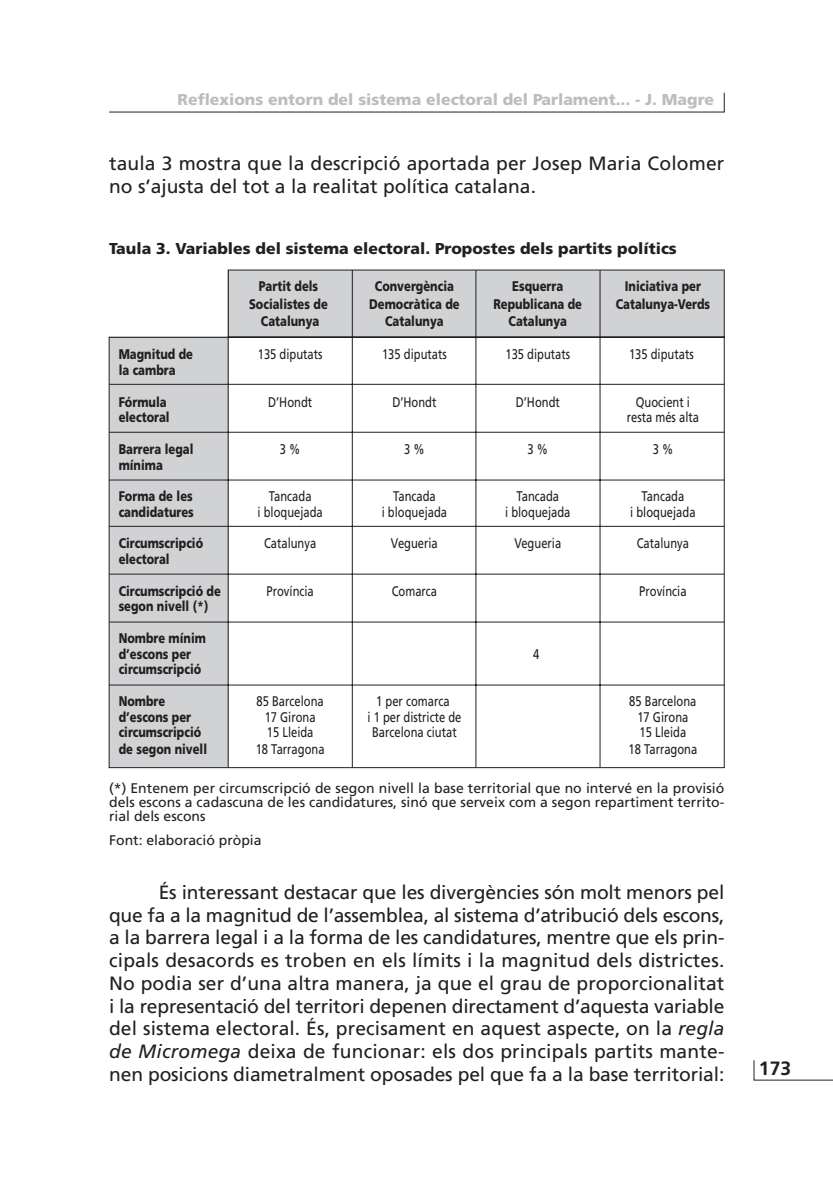
<style>
.page{position:relative;width:833px;height:1190px;background:#fff}
.page>*{position:absolute;margin:0;border:0;box-sizing:border-box;transform-origin:0 0}
.t1{font:19.25px/22.8px "Frutiger";color:#231f20}
.t2{font:700 19.25px "Frutiger";color:#231f20}
.t3{font:900 15.75px "Frutiger";color:#231f20}
.t4{font:900 15.75px "Frutiger";color:#bcbdc0}
.t5{font:14px "Frutiger";color:#231f20;scale:.8 1}
.t6{font:900 14px/15.8px "Frutiger";color:#231f20;scale:.8 1}
.t7{font:14px/14px "Frutiger";color:#231f20;text-align:justify}
.s1{font-style:italic}
</style>
<div class="page">
<svg style="left:753px;top:1060px;width:80px;height:21px"></svg>
<svg style="left:109px;top:92px;width:616px;height:21px"></svg>
<svg style="left:108px;top:269px;width:617px;height:500px"></svg>
<p class="t4" style="left:178px;top:94px;width:538px">Reflexions entorn del sistema electoral del Parlament... - J. Magre</p>
<p class="t1" style="left:109px;top:154px;width:617px">taula 3 mostra que la descripció aportada per Josep Maria Colomer no s’ajusta del tot a la realitat política catalana.</p>
<p class="t3" style="left:109px;top:243px;width:569px">Taula 3. Variables del sistema electoral. Propostes dels partits polítics</p>
<p class="t6" style="left:259px;top:279px;width:76px">Partit dels</p>
<p class="t6" style="left:375px;top:279px;width:100px">Convergència</p>
<p class="t6" style="left:512px;top:279px;width:65px">Esquerra</p>
<p class="t6" style="left:625px;top:279px;width:97px">Iniciativa per</p>
<p class="t6" style="left:249px;top:297px;width:100px">Socialistes de</p>
<p class="t6" style="left:369px;top:297px;width:115px">Democràtica de</p>
<p class="t6" style="left:493px;top:297px;width:112px">Republicana de</p>
<p class="t6" style="left:616px;top:297px;width:119px">Catalunya-Verds</p>
<p class="t6" style="left:261px;top:314px;width:75px">Catalunya</p>
<p class="t6" style="left:385px;top:314px;width:75px">Catalunya</p>
<p class="t6" style="left:509px;top:314px;width:75px">Catalunya</p>
<p class="t6" style="left:119px;top:348px;width:95px">Magnitud de</p>
<p class="t5" style="left:258px;top:349px;width:82px">135 diputats</p>
<p class="t5" style="left:382px;top:349px;width:82px">135 diputats</p>
<p class="t5" style="left:505px;top:349px;width:82px">135 diputats</p>
<p class="t5" style="left:629px;top:349px;width:82px">135 diputats</p>
<p class="t6" style="left:119px;top:363px;width:73px">la cambra</p>
<p class="t6" style="left:119px;top:395px;width:61px">Fórmula</p>
<p class="t5" style="left:268px;top:396px;width:57px">D’Hondt</p>
<p class="t5" style="left:392px;top:396px;width:57px">D’Hondt</p>
<p class="t5" style="left:516px;top:396px;width:57px">D’Hondt</p>
<p class="t5" style="left:636px;top:396px;width:69px">Quocient i</p>
<p class="t6" style="left:119px;top:411px;width:65px">electoral</p>
<p class="t5" style="left:627px;top:412px;width:92px">resta més alta</p>
<p class="t6" style="left:119px;top:442px;width:95px">Barrera legal</p>
<p class="t5" style="left:280px;top:443px;width:27px">3 %</p>
<p class="t5" style="left:404px;top:443px;width:27px">3 %</p>
<p class="t5" style="left:528px;top:443px;width:27px">3 %</p>
<p class="t5" style="left:653px;top:443px;width:27px">3 %</p>
<p class="t6" style="left:119px;top:458px;width:57px">mínima</p>
<p class="t6" style="left:119px;top:489px;width:94px">Forma de les</p>
<p class="t5" style="left:269px;top:491px;width:55px">Tancada</p>
<p class="t5" style="left:393px;top:491px;width:55px">Tancada</p>
<p class="t5" style="left:516px;top:491px;width:55px">Tancada</p>
<p class="t5" style="left:642px;top:491px;width:55px">Tancada</p>
<p class="t6" style="left:119px;top:505px;width:95px">candidatures</p>
<p class="t5" style="left:258px;top:506px;width:83px">i bloquejada</p>
<p class="t5" style="left:382px;top:506px;width:83px">i bloquejada</p>
<p class="t5" style="left:505px;top:506px;width:83px">i bloquejada</p>
<p class="t5" style="left:630px;top:506px;width:83px">i bloquejada</p>
<p class="t6" style="left:119px;top:537px;width:107px">Circumscripció</p>
<p class="t5" style="left:264px;top:538px;width:67px">Catalunya</p>
<p class="t5" style="left:391px;top:538px;width:60px">Vegueria</p>
<p class="t5" style="left:514px;top:538px;width:60px">Vegueria</p>
<p class="t5" style="left:637px;top:538px;width:67px">Catalunya</p>
<p class="t6" style="left:119px;top:552px;width:65px">electoral</p>
<p class="t6" style="left:119px;top:584px;width:129px">Circumscripció de</p>
<p class="t5" style="left:267px;top:585px;width:61px">Província</p>
<p class="t5" style="left:392px;top:585px;width:58px">Comarca</p>
<p class="t5" style="left:639px;top:585px;width:61px">Província</p>
<p class="t6" style="left:119px;top:600px;width:114px">segon nivell (*)</p>
<p class="t6" style="left:119px;top:631px;width:111px">Nombre mínim d’escons per</p>
<p class="t5" style="left:533px;top:648px;width:9px">4</p>
<p class="t6" style="left:119px;top:663px;width:105px">circumscripció</p>
<p class="t6" style="left:119px;top:694px;width:60px">Nombre</p>
<p class="t5" style="left:257px;top:695px;width:86px">85 Barcelona</p>
<p class="t5" style="left:376px;top:695px;width:93px">1 per comarca</p>
<p class="t5" style="left:629px;top:695px;width:86px">85 Barcelona</p>
<p class="t6" style="left:119px;top:710px;width:92px">d’escons per</p>
<p class="t5" style="left:265px;top:711px;width:65px">17 Girona</p>
<p class="t5" style="left:367px;top:711px;width:119px">i 1 per districte de</p>
<p class="t5" style="left:637px;top:711px;width:65px">17 Girona</p>
<p class="t6" style="left:119px;top:726px;width:105px">circumscripció</p>
<p class="t5" style="left:267px;top:727px;width:60px">15 Lleida</p>
<p class="t5" style="left:372px;top:727px;width:107px">Barcelona ciutat</p>
<p class="t5" style="left:640px;top:727px;width:60px">15 Lleida</p>
<p class="t6" style="left:119px;top:742px;width:112px">de segon nivell</p>
<p class="t5" style="left:256px;top:743px;width:88px">18 Tarragona</p>
<p class="t5" style="left:628px;top:743px;width:88px">18 Tarragona</p>
<p class="t7" style="left:109px;top:782px;width:617px">(*) Entenem per circumscripció de segon nivell la base territorial que no intervé en la provisió dels escons a cadascuna de les candidatures, sinó que serveix com a segon repartiment territo&shy;rial dels escons</p>
<p class="t7" style="left:109px;top:835px;width:154px">Font: elaboració pròpia</p>
<p class="t1" style="left:109px;top:882px;width:617px;text-align:justify;text-indent:50px">És interessant destacar que les divergències són molt menors pel que fa a la magnitud de l’assemblea, al sistema d’atribució dels escons, a la barrera legal i a la forma de les candidatures, mentre que els prin&shy;cipals desacords es troben en els límits i la magnitud dels districtes.<br>No podia ser d’una altra manera, ja que el grau de proporcionalitat i la representació del territori depenen directament d’aquesta variable del sistema electoral. És, precisament en aquest aspecte, on la <span class="s1">regla de Micromega</span> deixa de funcionar: els dos principals partits mante&shy;nen posicions diametralment oposades pel que fa a la base territorial:</p>
<p class="t2" style="left:759px;top:1060px;width:34px">173</p>
</div>
